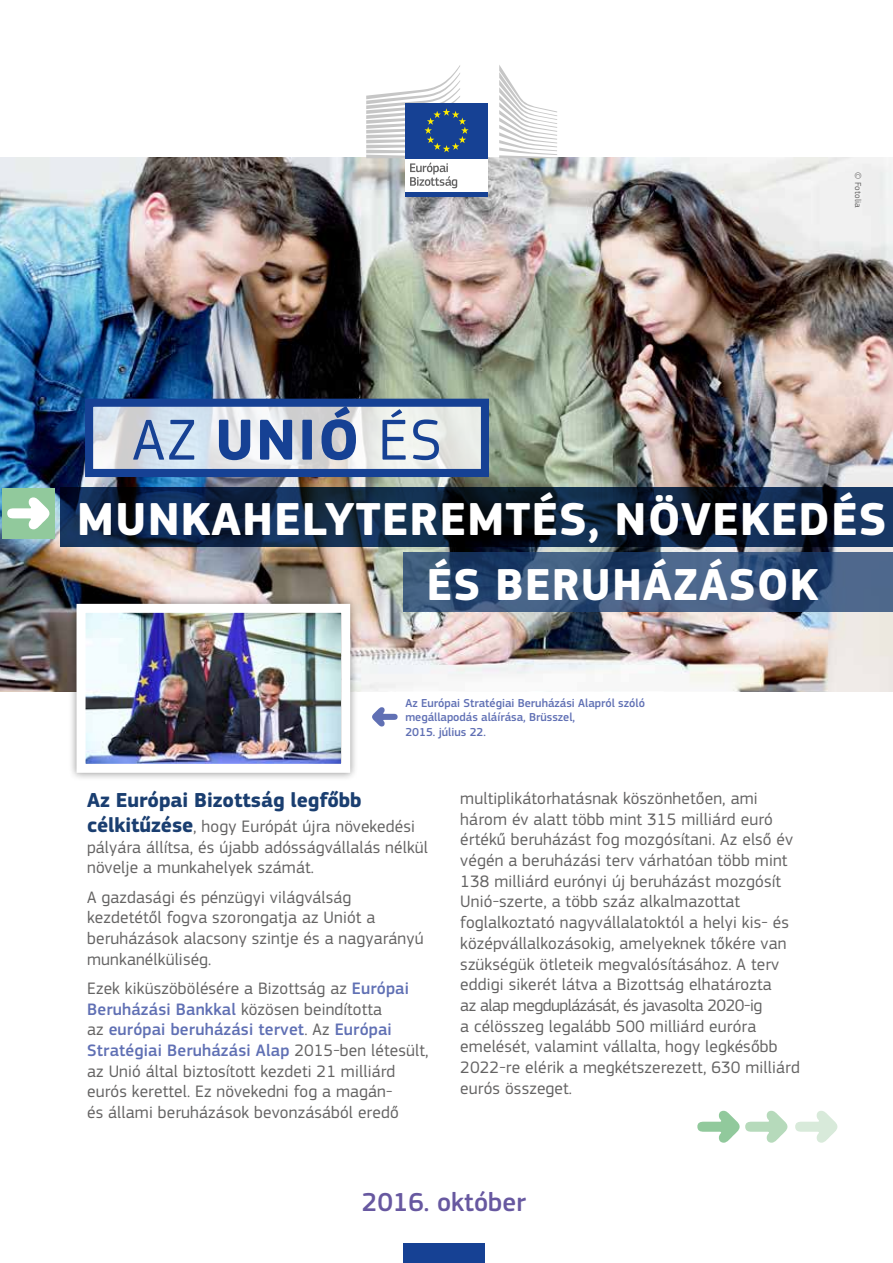
<style>
.page{position:relative;width:893px;height:1263px;background:#fff}
.page>*{position:absolute;margin:0;border:0;box-sizing:border-box;transform-origin:0 0}
.t1{font:60px "EC Square Sans Pro";color:#164194}
.t2{font:700 48px "EC Square Sans Pro";letter-spacing:.02em;color:#fff}
.t3{font:700 46.5px "EC Square Sans Pro";letter-spacing:.02em;color:#fff}
.t4{font:500 27px "EC Square Sans Pro";color:#6758a0}
.Text-Page1-intro{font:700 21px "EC Square Sans Pro";letter-spacing:-.005em;color:#1a3e70}
.Text-Page1-intro-2{font:17.25px/20.7px "EC Square Sans Pro";letter-spacing:.01em;color:#646363}
.identifiers{font:500 12px/14.2px "EC Square Sans Pro";color:#6070b4}
.Text-Page1-intro-3{font:9px "EC Square Sans Pro";letter-spacing:.01em;color:#646363}
.s1{font-weight:700}
.s2{font-weight:700;font-size:21px;color:#1a3e70}
.s3{font-weight:500;color:#6070b4}
</style>
<div class="page">
<div style="left:403px;top:1244px;width:81px;height:19px;background:#164194"></div>
<svg style="left:697px;top:1111px;width:90px;height:32px"></svg>
<svg style="left:795px;top:1111px;width:42px;height:32px"></svg>
<img style="left:0;top:157px;width:893px;height:534px">
<svg style="left:61px;top:487px;width:832px;height:59px;background:#0d213c"></svg>
<svg style="left:94px;top:408px;width:386px;height:60px"></svg>
<div style="left:85px;top:399px;width:404px;height:78px;border:8px solid #164194"></div>
<svg style="left:403px;top:552px;width:490px;height:60px;background:#38557b"></svg>
<div style="left:405px;top:157px;width:82px;height:36px;background:#fff"></div>
<div style="left:405px;top:103px;width:82px;height:55px;background:#164194"></div>
<div style="left:405px;top:192px;width:82px;height:5px;background:#164194"></div>
<svg style="left:499px;top:65px;width:58px;height:93px"></svg>
<svg style="left:366px;top:65px;width:103px;height:123px"></svg>
<div style="left:68px;top:596px;width:290px;height:185px;background:#000;opacity:.42"></div>
<img style="left:72px;top:599px;width:283px;height:178px">
<div style="left:2px;top:488px;width:53px;height:51px;background:#91c99c"></div>
<svg style="left:7px;top:497px;width:42px;height:32px"></svg>
<svg style="left:372px;top:707px;width:26px;height:19px"></svg>
<p class="t1" style="left:132px;top:405px;width:311px">AZ <span class="s1">UNIÓ</span> ÉS</p>
<p class="Text-Page1-intro-3" style="left:863px;top:172px;width:37px;rotate:90deg">© Fotolia</p>
<p class="t2" style="left:77px;top:490px;width:811px">MUNKAHELYTEREMTÉS, NÖVEKEDÉS</p>
<p class="t3" style="left:427px;top:556px;width:393px">ÉS BERUHÁZÁSOK</p>
<p class="identifiers" style="left:405px;top:696px;width:241px">Az Európai Stratégiai Beruházási Alapról szóló megállapodás aláírása, Brüsszel,<br>2015. július 22.</p>
<p class="Text-Page1-intro" style="left:87px;top:787px;width:276px">Az Európai Bizottság legfőbb</p>
<p class="Text-Page1-intro-2" style="left:87px;top:816px;width:342px"><span class="s2">célkitűzése</span>, hogy Európát újra növekedési pályára állítsa, és újabb adósságvállalás nélkül növelje a munkahelyek számát.</p>
<p class="Text-Page1-intro-2" style="left:87px;top:886px;width:338px">A gazdasági és pénzügyi világválság kezdetétől fogva szorongatja az Uniót a beruházások alacsony szintje és a nagyarányú munkanélküliség.</p>
<p class="Text-Page1-intro-2" style="left:87px;top:978px;width:343px">Ezek kiküszöbölésére a Bizottság az <span class="s3">Európai Beruházási Bankkal</span> közösen beindította<br>az <span class="s3">európai beruházási tervet</span>. Az <span class="s3">Európai Stratégiai Beruházási Alap</span> 2015-ben létesült, az Unió által biztosított kezdeti 21 milliárd eurós kerettel. Ez növekedni fog a magán-<br>és állami beruházások bevonzásából eredő</p>
<p class="Text-Page1-intro-2" style="left:460px;top:788px;width:341px">multiplikátorhatásnak köszönhetően, ami három év alatt több mint 315 milliárd euró értékű beruházást fog mozgósítani. Az első év végén a beruházási terv várhatóan több mint 138 milliárd eurónyi új beruházást mozgósít Unió-szerte, a több száz alkalmazottat foglalkoztató nagyvállalatoktól a helyi kis- és középvállalkozásokig, amelyeknek tőkére van szükségük ötleteik megvalósításához. A terv eddigi sikerét látva a Bizottság elhatározta<br>az alap megduplázását, és javasolta 2020-ig<br>a célösszeg legalább 500 milliárd euróra emelését, valamint vállalta, hogy legkésőbb 2022-re elérik a megkétszerezett, 630 milliárd eurós összeget.</p>
<p class="t4" style="left:362px;top:1186px;width:165px">2016. október</p>
</div>
